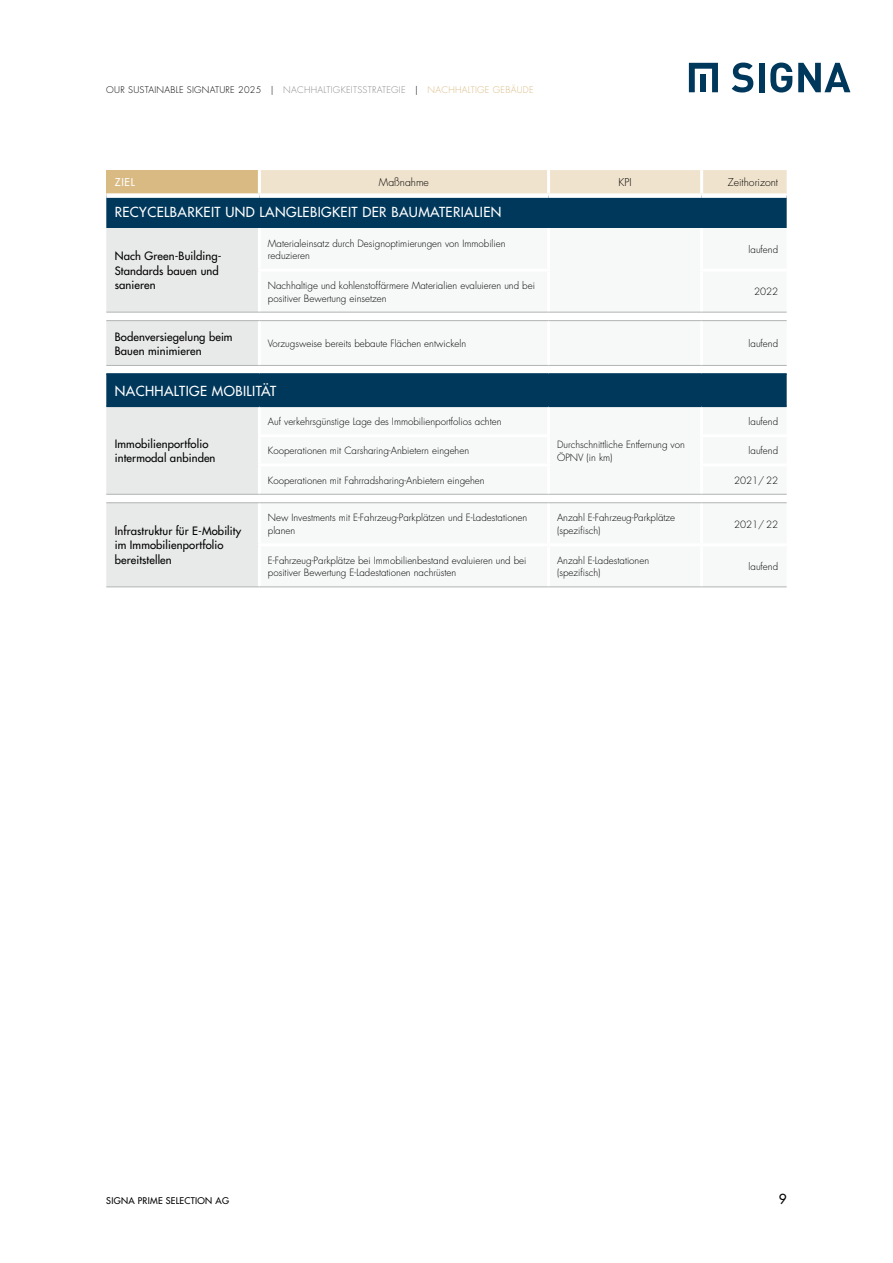
<style>
.page{position:relative;width:893px;height:1263px;background:#fff}
.page>*{position:absolute;margin:0;border:0;box-sizing:border-box;transform-origin:0 0}
.t1{font:500 13.5px "Futura Std";letter-spacing:.03em;color:#fff}
.t2{font:500 13.5px "Futura Std";color:#000}
.t3{font:500 11.25px/14.2px "Futura Std";letter-spacing:.01em;color:#000}
.t4{font:300 10.5px "Futura Std";color:#000}
.t5{font:500 10.5px "Futura Std";color:#fff}
.t6{font:300 9.75px/12.8px "Futura Std";color:#000}
.t7{font:300 9px "Futura Std";letter-spacing:.03em;color:#000}
.t8{font:500 9px "Futura Std";letter-spacing:.03em;color:#000}
.s1{color:#878988}
.s2{color:#d9ba82}
</style>
<div class="page">
<svg style="left:798px;top:63px;width:52px;height:29px"></svg>
<svg style="left:770px;top:63px;width:22px;height:30px"></svg>
<div style="left:759px;top:63px;width:6px;height:29px;background:#00385b"></div>
<svg style="left:732px;top:63px;width:21px;height:30px"></svg>
<svg style="left:689px;top:63px;width:29px;height:29px"></svg>
<div style="left:106px;top:170px;width:153px;height:26px;background:#d9ba82"></div>
<div style="left:261px;top:170px;width:526px;height:23px;background:#f0e3cd"></div>
<div style="left:106px;top:198px;width:681px;height:30px;background:#00385b"></div>
<svg style="left:106px;top:228px;width:153px;height:359px;background:#d4dadd"></svg>
<svg style="left:259px;top:311px;width:528px;height:276px"></svg>
<hr style="left:701px;top:198px;width:1px;height:30px;background:#00385b">
<hr style="left:258px;top:170px;width:3px;height:23px;background:#fff">
<hr style="left:547px;top:170px;width:3px;height:23px;background:#fff">
<hr style="left:700px;top:170px;width:3px;height:23px;background:#fff">
<hr style="left:258px;top:228px;width:3px;height:41px;background:#fff">
<hr style="left:258px;top:272px;width:3px;height:40px;background:#fff">
<hr style="left:547px;top:272px;width:3px;height:40px;background:#fff">
<hr style="left:700px;top:272px;width:3px;height:40px;background:#fff">
<hr style="left:258px;top:321px;width:3px;height:44px;background:#fff">
<hr style="left:547px;top:321px;width:3px;height:44px;background:#fff">
<hr style="left:700px;top:321px;width:3px;height:44px;background:#fff">
<div style="left:106px;top:193px;width:153px;height:5px;background:#fff"></div>
<hr style="left:258px;top:407px;width:3px;height:27px;background:#fff">
<hr style="left:258px;top:437px;width:3px;height:26px;background:#fff">
<hr style="left:258px;top:466px;width:3px;height:28px;background:#fff">
<svg style="left:258px;top:495px;width:3px;height:7px"></svg>
<hr style="left:258px;top:503px;width:3px;height:40px;background:#fff">
<hr style="left:258px;top:546px;width:3px;height:41px;background:#fff">
<hr style="left:547px;top:407px;width:3px;height:27px;background:#fff">
<hr style="left:547px;top:437px;width:3px;height:26px;background:#fff">
<hr style="left:547px;top:466px;width:3px;height:28px;background:#fff">
<svg style="left:547px;top:495px;width:3px;height:7px"></svg>
<hr style="left:547px;top:503px;width:3px;height:40px;background:#fff">
<hr style="left:547px;top:546px;width:3px;height:41px;background:#fff">
<hr style="left:700px;top:407px;width:3px;height:27px;background:#fff">
<hr style="left:700px;top:437px;width:3px;height:26px;background:#fff">
<hr style="left:700px;top:466px;width:3px;height:28px;background:#fff">
<svg style="left:700px;top:495px;width:3px;height:7px"></svg>
<hr style="left:700px;top:503px;width:3px;height:40px;background:#fff">
<hr style="left:700px;top:546px;width:3px;height:41px;background:#fff">
<hr style="left:258px;top:434px;width:292px;height:3px;background:#fff">
<hr style="left:258px;top:463px;width:292px;height:3px;background:#fff">
<hr style="left:700px;top:434px;width:87px;height:3px;background:#fff">
<hr style="left:700px;top:463px;width:87px;height:3px;background:#fff">
<hr style="left:106px;top:406px;width:153px;height:1px;background:#00385b">
<hr style="left:259px;top:406px;width:290px;height:1px;background:#00385b">
<hr style="left:549px;top:406px;width:153px;height:1px;background:#00385b">
<hr style="left:702px;top:406px;width:85px;height:1px;background:#00385b">
<hr style="left:258px;top:269px;width:292px;height:3px;background:#fff">
<hr style="left:106px;top:312px;width:153px;height:1px;background:#b1b4b4">
<hr style="left:259px;top:312px;width:290px;height:1px;background:#b1b4b4">
<hr style="left:549px;top:312px;width:153px;height:1px;background:#b1b4b4">
<hr style="left:702px;top:312px;width:85px;height:1px;background:#b1b4b4">
<hr style="left:106px;top:320px;width:153px;height:1px;background:#b1b4b4">
<hr style="left:259px;top:320px;width:290px;height:1px;background:#b1b4b4">
<hr style="left:549px;top:320px;width:153px;height:1px;background:#b1b4b4">
<hr style="left:702px;top:320px;width:85px;height:1px;background:#b1b4b4">
<hr style="left:106px;top:365px;width:153px;height:1px;background:#b1b4b4">
<hr style="left:259px;top:365px;width:290px;height:1px;background:#b1b4b4">
<hr style="left:549px;top:365px;width:153px;height:1px;background:#b1b4b4">
<hr style="left:702px;top:365px;width:85px;height:1px;background:#b1b4b4">
<hr style="left:106px;top:373px;width:153px;height:2px;background:#00385b">
<hr style="left:259px;top:373px;width:290px;height:2px;background:#00385b">
<hr style="left:549px;top:373px;width:153px;height:2px;background:#00385b">
<hr style="left:702px;top:373px;width:85px;height:2px;background:#00385b">
<hr style="left:106px;top:494px;width:153px;height:1px;background:#b1b4b4">
<hr style="left:259px;top:494px;width:290px;height:1px;background:#b1b4b4">
<hr style="left:549px;top:494px;width:153px;height:1px;background:#b1b4b4">
<hr style="left:702px;top:494px;width:85px;height:1px;background:#b1b4b4">
<hr style="left:106px;top:502px;width:153px;height:1px;background:#b1b4b4">
<hr style="left:259px;top:502px;width:290px;height:1px;background:#b1b4b4">
<hr style="left:549px;top:502px;width:153px;height:1px;background:#b1b4b4">
<hr style="left:702px;top:502px;width:85px;height:1px;background:#b1b4b4">
<hr style="left:258px;top:543px;width:291px;height:3px;background:#fff">
<hr style="left:549px;top:543px;width:153px;height:3px;background:#fff">
<hr style="left:702px;top:543px;width:85px;height:3px;background:#fff">
<hr style="left:259px;top:587px;width:290px;height:1px;background:#b1b4b4">
<hr style="left:549px;top:587px;width:153px;height:1px;background:#b1b4b4">
<hr style="left:702px;top:587px;width:85px;height:1px;background:#b1b4b4">
<hr style="left:106px;top:587px;width:153px;height:1px;background:#b1b4b4">
<p class="t7" style="left:106px;top:84px;width:429px">OUR SUSTAINABLE SIGNATURE 2025 | <span class="s1">NACHHALTIGKEITSSTRATEGIE</span> | <span class="s2">NACHHALTIGE GEBÄUDE</span></p>
<p class="t5" style="left:115px;top:176px;width:21px">ZIEL</p>
<p class="t4" style="left:379px;top:176px;width:52px">Maßnahme</p>
<p class="t4" style="left:618px;top:176px;width:15px">KPI</p>
<p class="t4" style="left:728px;top:176px;width:52px">Zeithorizont</p>
<h1 class="t1" style="left:115px;top:204px;width:388px">RECYCELBARKEIT UND LANGLEBIGKEIT DER BAUMATERIALIEN</h1>
<p class="t3" style="left:115px;top:249px;width:108px">Nach Green-Building-<br>Standards bauen und sanieren</p>
<p class="t6" style="left:268px;top:237px;width:239px">Materialeinsatz durch Designoptimierungen von Immobilien reduzieren</p>
<p class="t6" style="left:749px;top:243px;width:31px">laufend</p>
<p class="t6" style="left:268px;top:279px;width:269px">Nachhaltige und kohlenstoffärmere Materialien evaluieren und bei positiver Bewertung einsetzen</p>
<p class="t6" style="left:754px;top:285px;width:26px">2022</p>
<p class="t3" style="left:115px;top:329px;width:119px">Bodenversiegelung beim<br>Bauen minimieren</p>
<p class="t6" style="left:268px;top:337px;width:200px">Vorzugsweise bereits bebaute Flächen entwickeln</p>
<p class="t6" style="left:749px;top:337px;width:31px">laufend</p>
<h1 class="t1" style="left:115px;top:382px;width:163px">NACHHALTIGE MOBILITÄT</h1>
<p class="t3" style="left:115px;top:437px;width:102px">Immobilienportfolio intermodal anbinden</p>
<p class="t3" style="left:115px;top:524px;width:128px">Infrastruktur für E-Mobility im Immobilienportfolio bereitstellen</p>
<p class="t6" style="left:268px;top:415px;width:235px">Auf verkehrsgünstige Lage des Immobilienportfolios achten</p>
<p class="t6" style="left:749px;top:415px;width:31px">laufend</p>
<p class="t6" style="left:557px;top:438px;width:129px">Durchschnittliche Entfernung von<br>ÖPNV (in km)</p>
<p class="t6" style="left:268px;top:445px;width:203px">Kooperationen mit Carsharing-Anbietern eingehen</p>
<p class="t6" style="left:749px;top:445px;width:31px">laufend</p>
<p class="t6" style="left:268px;top:474px;width:218px">Kooperationen mit Fahrradsharing-Anbietern eingehen</p>
<p class="t6" style="left:734px;top:474px;width:46px">2021/ 22</p>
<p class="t6" style="left:268px;top:512px;width:261px">New Investments mit E-Fahrzeug-Parkplätzen und E-Ladestationen planen</p>
<p class="t6" style="left:557px;top:512px;width:120px">Anzahl E-Fahrzeug-Parkplätze (spezifisch)</p>
<p class="t6" style="left:734px;top:518px;width:46px">2021/ 22</p>
<p class="t6" style="left:268px;top:554px;width:260px">E-Fahrzeug-Parkplätze bei Immobilienbestand evaluieren und bei positiver Bewertung E-Ladestationen nachrüsten</p>
<p class="t6" style="left:557px;top:554px;width:94px">Anzahl E-Ladestationen (spezifisch)</p>
<p class="t6" style="left:749px;top:560px;width:31px">laufend</p>
<p class="t8" style="left:106px;top:1195px;width:124px">SIGNA PRIME SELECTION AG</p>
<h1 class="t2" style="left:779px;top:1191px;width:9px">9</h1>
</div>
